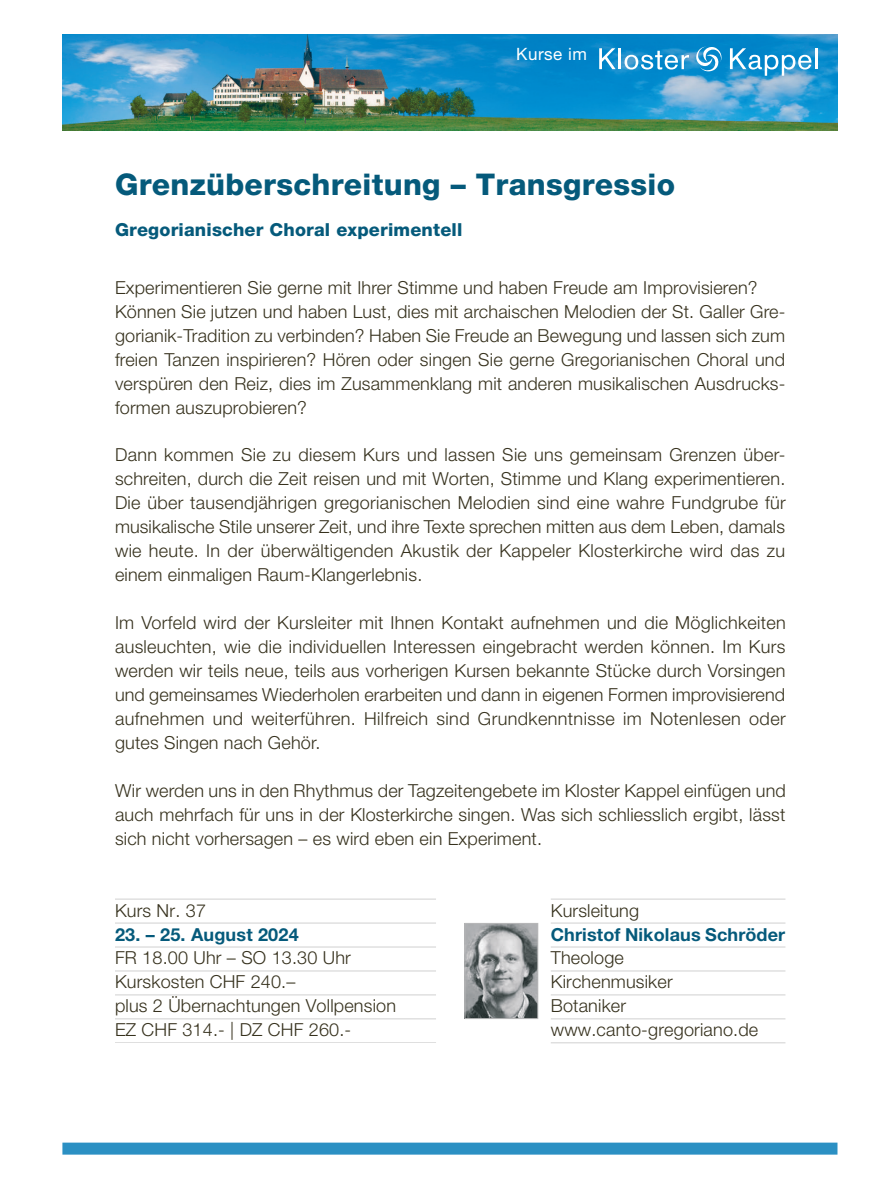
<style>
.page{position:relative;width:874px;height:1191px;background:#fff}
.page>*{position:absolute;margin:0;border:0;box-sizing:border-box;transform-origin:0 0}
.t1{font:800 30px "Helvetica Neue LT Std";letter-spacing:.01em;color:#055a7b}
.t2{font:300 18px/24px "Helvetica Neue LT Std";letter-spacing:.01em;color:#36311d}
.t3{font:800 18px "Helvetica Neue LT Std";letter-spacing:.01em;color:#055a7b}
.t4{font:17px "Helvetica Neue LT Pro";letter-spacing:.03em;color:#fff}
.s1{font-weight:700;color:#055a7b}
</style>
<div class="page">
<img style="left:466px;top:925px;width:70px;height:92px">
<div style="left:464px;top:923px;width:74px;height:96px;border:1px solid #b8b8b9"></div>
<hr style="left:550px;top:898px;width:235px;height:1px;background:#d0d0d0">
<hr style="left:550px;top:922px;width:235px;height:1px;background:#d0d0d0">
<hr style="left:550px;top:946px;width:235px;height:1px;background:#d0d0d0">
<hr style="left:550px;top:970px;width:235px;height:1px;background:#d0d0d0">
<hr style="left:550px;top:994px;width:235px;height:1px;background:#d0d0d0">
<hr style="left:550px;top:1018px;width:235px;height:1px;background:#d0d0d0">
<hr style="left:550px;top:1042px;width:235px;height:1px;background:#d0d0d0">
<hr style="left:115px;top:898px;width:321px;height:1px;background:#d0d0d0">
<hr style="left:115px;top:922px;width:321px;height:1px;background:#d0d0d0">
<hr style="left:115px;top:946px;width:321px;height:1px;background:#d0d0d0">
<hr style="left:115px;top:970px;width:321px;height:1px;background:#d0d0d0">
<hr style="left:115px;top:994px;width:321px;height:1px;background:#d0d0d0">
<hr style="left:115px;top:1018px;width:321px;height:1px;background:#d0d0d0">
<hr style="left:115px;top:1042px;width:321px;height:1px;background:#d0d0d0">
<img style="left:62px;top:34px;width:775px;height:96px">
<div style="left:62px;top:1142px;width:775px;height:12px;background:#2b90c3"></div>
<svg style="left:599px;top:48px;width:16px;height:21px"></svg>
<hr style="left:618px;top:48px;width:2px;height:21px;background:#fff">
<svg style="left:624px;top:51px;width:64px;height:19px"></svg>
<svg style="left:729px;top:48px;width:82px;height:28px"></svg>
<hr style="left:814px;top:48px;width:3px;height:21px;background:#fff">
<svg style="left:695px;top:47px;width:26px;height:25px"></svg>
<p class="t4" style="left:516px;top:43px;width:72px">Kurse im</p>
<p class="t1" style="left:115px;top:167px;width:561px">Grenzüberschreitung – Transgressio</p>
<p class="t3" style="left:115px;top:219px;width:349px">Gregorianischer Choral experimentell</p>
<p class="t2" style="left:115px;top:275px;width:671px">Experimentieren Sie gerne mit Ihrer Stimme und haben Freude am Improvisieren?<br>Können Sie jutzen und haben Lust, dies mit archaischen Melodien der St. Galler Gre&shy;gorianik-Tradition zu verbinden? Haben Sie Freude an Bewegung und lassen sich zum freien Tanzen inspirieren? Hören oder singen Sie gerne Gregorianischen Choral und verspüren den Reiz, dies im Zusammenklang mit anderen musikalischen Ausdrucks&shy;formen auszuprobieren?</p>
<p class="t2" style="left:115px;top:443px;width:671px;text-align:justify">Dann kommen Sie zu diesem Kurs und lassen Sie uns gemeinsam Grenzen über&shy;schreiten, durch die Zeit reisen und mit Worten, Stimme und Klang experimentieren.<br>Die über tausendjährigen gregorianischen Melodien sind eine wahre Fundgrube für musikalische Stile unserer Zeit, und ihre Texte sprechen mitten aus dem Leben, damals wie heute. In der überwältigenden Akustik der Kappeler Klosterkirche wird das zu einem einmaligen Raum-Klangerlebnis.</p>
<p class="t2" style="left:115px;top:610px;width:672px;text-align:justify">Im Vorfeld wird der Kursleiter mit Ihnen Kontakt aufnehmen und die Möglichkeiten ausleuchten, wie die individuellen Interessen eingebracht werden können. Im Kurs werden wir teils neue, teils aus vorherigen Kursen bekannte Stücke durch Vorsingen und gemeinsames Wiederholen erarbeiten und dann in eigenen Formen improvisierend aufnehmen und weiterführen. Hilfreich sind Grundkenntnisse im Notenlesen oder gutes Singen nach Gehör.</p>
<p class="t2" style="left:115px;top:778px;width:672px;text-align:justify">Wir werden uns in den Rhythmus der Tagzeitengebete im Kloster Kappel einfügen und auch mehrfach für uns in der Klosterkirche singen. Was sich schliesslich ergibt, lässt sich nicht vorhersagen – es wird eben ein Experiment.</p>
<p class="t2" style="left:115px;top:897px;width:92px">Kurs Nr. 37</p>
<p class="t2" style="left:115px;top:921px;width:282px"><span class="s1">23. – 25. August 2024<br></span>FR 18.00 Uhr – SO 13.30 Uhr<br>Kurskosten CHF 240.–<br>plus 2 Übernachtungen Vollpension<br>EZ CHF 314.- | DZ CHF 260.-</p>
<p class="t2" style="left:550px;top:897px;width:236px">Kursleitung<br><span class="s1">Christof Nikolaus Schröder<br></span>Theologe<br>Kirchenmusiker<br>Botaniker www.canto-gregoriano.de</p>
</div>
